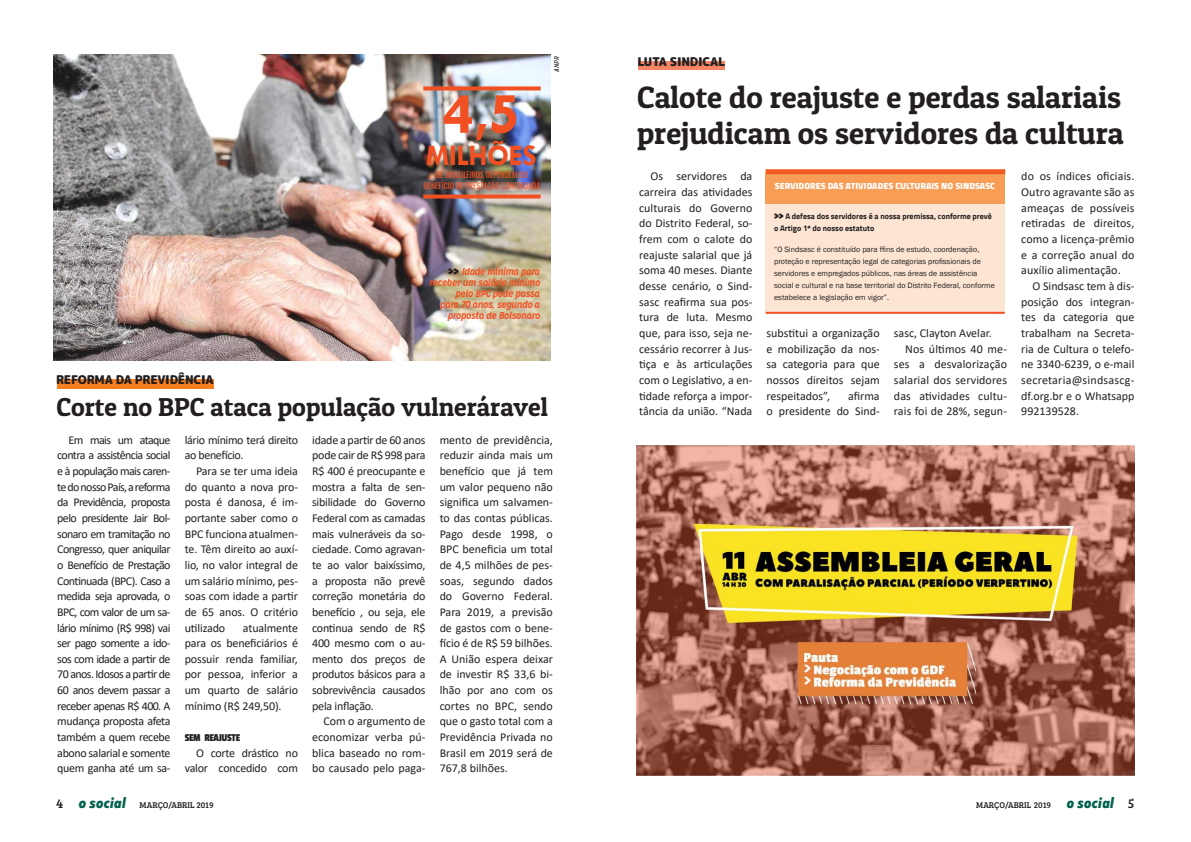
<style>
.page{position:relative;width:1191px;height:842px;background:#fff}
.page>*{position:absolute;margin:0;border:0;box-sizing:border-box;transform-origin:0 0}
.t1{font:700 60px "Tw Cen";color:#f15122}
.t2{font:31px/36px "Patua One";color:#231f20}
.t3{font:700 30px "Tw Cen";letter-spacing:-.02em;color:#f15122}
.t4{font:26px "Patua One";color:#231f20}
.t5{font:12px/15.6px "Calibri";color:#231f20;text-align:justify}
.t6{font:12px/15.6px "Calibri";letter-spacing:-.03em;color:#231f20}
.t7{font:12px/15.6px "Calibri";letter-spacing:-.02em;color:#231f20;text-align:right}
.t8{font:900 12px "Rounded Mplus 1 c";letter-spacing:-.02em;color:#231f20}
.t9{font:11px "Passion One";letter-spacing:-.03em;color:#231f20}
.t10{font:italic 700 10px/11px "Mission Gothic";letter-spacing:-.03em;color:#f15122;text-align:right}
.t11{font:900 9px "Cairo";color:#fff}
.t12{font:8.7px "Bree Serif";color:#231f20}
.t13{font:8px/12px "Franklin Gothic";color:#231f20}
.t14{font:700 8px/12px "Cairo";color:#231f20}
.t15{font:8px/11px "Oswald";color:#f15122;text-align:center}
.t16{font:italic 7px "Mission Gothic";color:#231f20}
.s1{font-weight:900;font-style:normal;font-size:16px;color:#231f20}
.s2{font-family:"Mission Gothic";font-weight:900;font-size:14px}
.s3{font-size:13.3px}
.s4{font-family:"Muller Narrow";font-weight:800;font-style:italic;font-size:15px;color:#02604c}
</style>
<div class="page">
<img style="left:54px;top:54px;width:496px;height:306px">
<div style="left:638px;top:61px;width:87px;height:9px;background:#f58564"></div>
<div style="left:57px;top:380px;width:156px;height:9px;background:#f57f21"></div>
<svg style="left:423px;top:195px;width:117px;height:4px"></svg>
<svg style="left:423px;top:86px;width:117px;height:4px"></svg>
<img style="left:637px;top:446px;width:497px;height:330px">
<div style="left:765px;top:169px;width:240px;height:5px;background:#f58356"></div>
<div style="left:765px;top:170px;width:240px;height:142px;background:#fde5d3"></div>
<div style="left:765px;top:174px;width:240px;height:30px;background:#f79d56"></div>
<hr style="left:765px;top:312px;width:239px;height:2px;background:#f15122">
<p class="t8" style="left:56px;top:372px;width:159px">REFORMA DA PREVIDÊNCIA</p>
<h1 class="t1" style="left:443px;top:78px;width:78px">4,5</h1>
<h3 class="t3" style="left:426px;top:137px;width:112px">MILHÕES</h3>
<p class="t15" style="left:423px;top:168px;width:118px">DE BRASILEIROS DEPENDEM DO<br>BENEFÍCIO DE PRESTAÇÃO CONTINUADA</p>
<p class="t16" style="left:552px;top:72px;width:17px;rotate:-90deg">ANPR</p>
<p class="t10" style="left:429px;top:266px;width:112px"><span class="s1">&gt;&gt;</span> Idade mínima para receber um salário mínimo pelo BPC pode passa<br>para 70 anos, segundo a proposta de Bolsonaro</p>
<h3 class="t4" style="left:56px;top:390px;width:493px">Corte no BPC ataca população vulneráravel</h3>
<p class="t5" style="left:57px;top:432px;width:115px;text-indent:11px">Em mais um ataque contra a assistência social e à população mais caren&shy;te do nosso País, a reforma da Previdência, proposta pelo presidente Jair Bol&shy;sonaro em tramitação no Congresso, quer aniquilar o Benefício de Prestação Continuada (BPC). Caso a medida seja aprovada, o BPC, com valor de um sa&shy;lário mínimo (R$ 998) vai ser pago somente a ido&shy;sos com idade a partir de 70 anos. Idosos a partir de 60 anos devem passar a receber apenas R$ 400. A mudança proposta afeta também a quem recebe abono salarial e somente quem ganha até um sa-</p>
<p class="t6" style="left:185px;top:432px;width:115px">lário mínimo terá direito ao benefício.</p>
<p class="t5" style="left:185px;top:463px;width:115px;text-indent:11px">Para se ter uma ideia do quanto a nova pro&shy;posta é danosa, é im&shy;portante saber como o BPC funciona atualmen&shy;te. Têm direito ao auxí&shy;lio, no valor integral de um salário mínimo, pes&shy;soas com idade a partir de 65 anos. O critério utilizado</p>
<p class="t5" style="left:185px;top:619px;width:115px;text-indent:58px">atualmente para os beneficiários é possuir renda familiar, por pessoa, inferior a um quarto de salário mínimo (R$ 249,50).</p>
<p class="t9" style="left:185px;top:732px;width:57px">SEM REAJUSTE</p>
<p class="t7" style="left:185px;top:745px;width:115px">O corte drástico no valor concedido com</p>
<p class="t5" style="left:312px;top:432px;width:115px">idade a partir de 60 anos pode cair de R$ 998 para R$ 400 é preocupante e mostra a falta de sen&shy;sibilidade do Governo Federal com as camadas mais vulneráveis da so&shy;ciedade. Como agravan&shy;te ao valor baixíssimo, a proposta não prevê correção monetária do benefício , ou seja, ele continua sendo de R$ 400 mesmo com o au&shy;mento dos preços de produtos básicos para a sobrevivência causados pela inflação.</p>
<p class="t5" style="left:312px;top:713px;width:115px;text-indent:11px">Com o argumento de economizar verba pú&shy;blica baseado no rom&shy;bo causado pelo paga-</p>
<p class="t5" style="left:440px;top:432px;width:115px">mento de previdência, reduzir ainda mais um benefício que já tem um valor pequeno não significa um salvamen&shy;to das contas públicas.<br>Pago desde 1998, o BPC beneficia um total de 4,5 milhões de pes&shy;soas, segundo dados do Governo Federal.<br>Para 2019, a previsão de gastos com o bene&shy;fício é de R$ 59 bilhões.<br>A União espera deixar de investir R$ 33,6 bi&shy;lhão por ano com os cortes no BPC, sendo que o gasto total com a Previdência Privada no Brasil em 2019 será de 767,8 bilhões.</p>
<p class="t8" style="left:637px;top:53px;width:90px">LUTA SINDICAL</p>
<h2 class="t2" style="left:637px;top:79px;width:488px">Calote do reajuste e perdas salariais prejudicam os servidores da cultura</h2>
<p class="t5" style="left:639px;top:168px;width:115px;text-indent:11px">Os servidores da carreira das atividades culturais do Governo do Distrito Federal, so&shy;frem com o calote do reajuste salarial que já soma 40 meses. Diante desse cenário, o Sind&shy;sasc reafirma sua pos&shy;tura de luta. Mesmo que, para isso, seja ne&shy;cessário recorrer à Jus&shy;tiça e às articulações com o Legislativo, a en&shy;tidade reforça a impor&shy;tância da união. “Nada</p>
<p class="t11" style="left:775px;top:181px;width:222px">SERVIDORES DAS ATIVIDADES CULTURAIS NO SINDSASC</p>
<p class="t14" style="left:774px;top:210px;width:219px"><span class="s2">&gt;&gt;</span> A defesa dos servidores é a nossa premissa, conforme prevê o Artigo 1º do nosso estatuto</p>
<p class="t13" style="left:774px;top:244px;width:222px">“O Sindsasc é constituído para ffins de estudo, coordenação, proteção e representação legal de categorias profissionais de servidores e empregados públicos, nas áreas de assistência social e cultural e na base territorial do Distrito Federal, conforme estabelece a legislação em vigor”.</p>
<p class="t5" style="left:766px;top:325px;width:115px">substitui a organização e mobilização da nos&shy;sa categoria para que nossos direitos sejam respeitados”,</p>
<p class="t5" style="left:766px;top:387px;width:115px;text-align:right">afirma<br>o presidente do Sind-</p>
<p class="t5" style="left:894px;top:325px;width:99px">sasc, Clayton Avelar.</p>
<p class="t5" style="left:905px;top:340px;width:103px">Nos últimos 40 me-</p>
<p class="t5" style="left:894px;top:356px;width:115px">ses a desvalorização</p>
<p class="t5" style="left:894px;top:372px;width:115px">salarial dos servidores</p>
<p class="t5" style="left:894px;top:387px;width:115px">das atividades cultu-</p>
<p class="t5" style="left:894px;top:403px;width:115px">rais foi de 28%, segun-</p>
<p class="t5" style="left:1021px;top:168px;width:115px">do os índices oficiais.<br>Outro agravante são as ameaças de possíveis retiradas de direitos, como a licença-prêmio e a correção anual do auxílio alimentação.</p>
<p class="t5" style="left:1021px;top:278px;width:115px;text-indent:11px">O Sindsasc tem à dis&shy;posição dos integran&shy;tes da categoria que trabalham na Secreta&shy;ria de Cultura o telefo&shy;ne 3340-6239, o e-mail secretaria@sindsascg&shy;df.org.br e o Whatsapp 992139528.</p>
<p class="t12" style="left:56px;top:799px;width:159px"><span class="s3">4</span> <span class="s4">o social</span> MARÇO/ABRIL 2019</p>
<p class="t12" style="left:976px;top:799px;width:159px">MARÇO/ABRIL 2019 <span class="s4">o social</span> <span class="s3">5</span></p>
</div>
